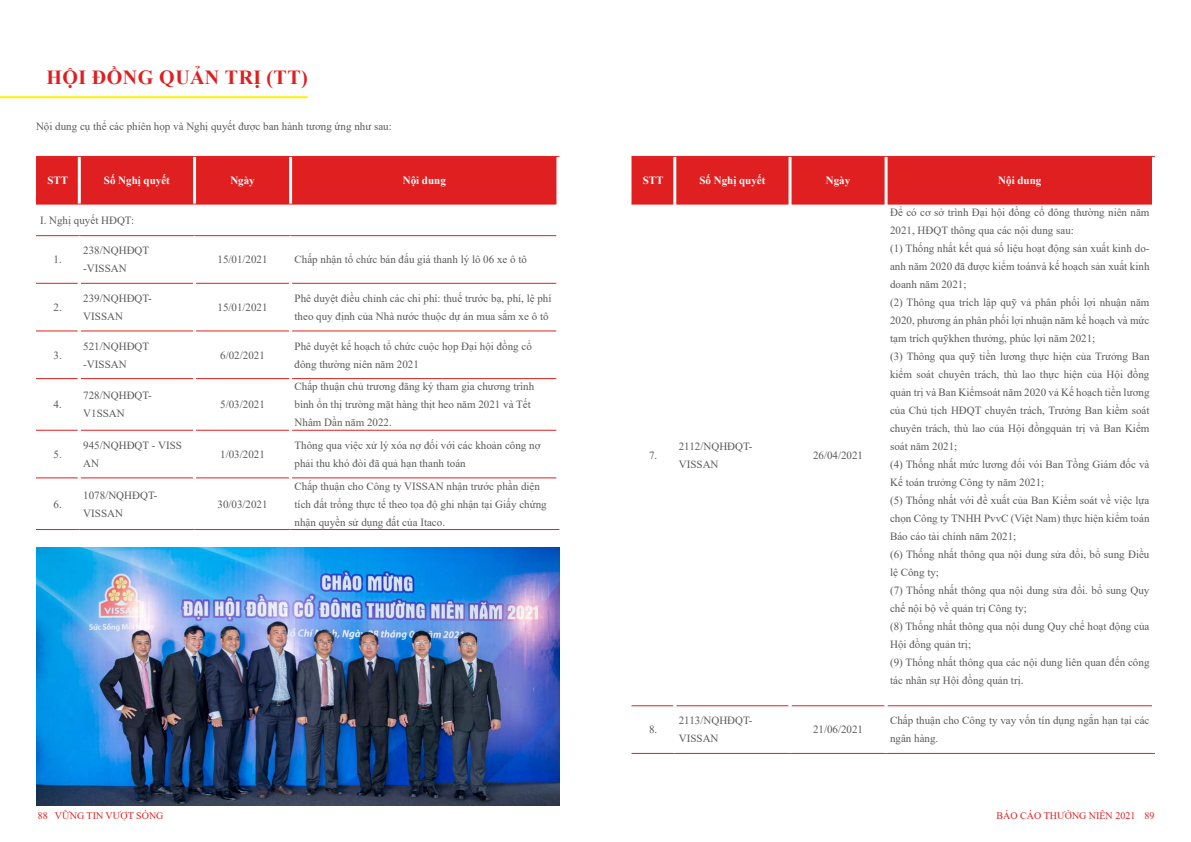
<style>
.page{position:relative;width:1191px;height:842px;background:#fff}
.page>*{position:absolute;margin:0;border:0;box-sizing:border-box;transform-origin:0 0}
.t1{font:700 20px "Times New Roman";letter-spacing:.02em;color:#df1f20}
.t2{font:11px/18px "Times New Roman";color:#58595b}
.t3{font:700 11px "Times New Roman";color:#fff}
.t4{font:10px "Times New Roman";color:#df1f20}
</style>
<div class="page">
<hr style="left:0;top:96px;width:308px;height:2px;background:#fff200">
<div style="left:36px;top:157px;width:520px;height:47px;background:#df1f20"></div>
<hr style="left:36px;top:156px;width:43px;height:1px;background:#df1f20">
<hr style="left:79px;top:156px;width:115px;height:1px;background:#df1f20">
<hr style="left:194px;top:156px;width:96px;height:1px;background:#df1f20">
<hr style="left:290px;top:156px;width:269px;height:1px;background:#df1f20">
<hr style="left:36px;top:204px;width:43px;height:1px;background:#df1f20">
<hr style="left:79px;top:204px;width:115px;height:1px;background:#df1f20">
<hr style="left:194px;top:204px;width:96px;height:1px;background:#df1f20">
<hr style="left:290px;top:204px;width:266px;height:1px;background:#df1f20">
<hr style="left:36px;top:235px;width:43px;height:1px;background:#df1f20">
<hr style="left:79px;top:235px;width:115px;height:1px;background:#df1f20">
<hr style="left:194px;top:235px;width:96px;height:1px;background:#df1f20">
<hr style="left:290px;top:235px;width:266px;height:1px;background:#df1f20">
<hr style="left:36px;top:283px;width:42px;height:1px;background:#df1f20">
<hr style="left:81px;top:283px;width:112px;height:1px;background:#df1f20">
<hr style="left:196px;top:283px;width:93px;height:1px;background:#df1f20">
<hr style="left:292px;top:283px;width:264px;height:1px;background:#df1f20">
<hr style="left:36px;top:330px;width:42px;height:1px;background:#df1f20">
<hr style="left:81px;top:330px;width:112px;height:1px;background:#df1f20">
<hr style="left:196px;top:330px;width:93px;height:1px;background:#df1f20">
<hr style="left:292px;top:330px;width:264px;height:1px;background:#df1f20">
<hr style="left:36px;top:378px;width:42px;height:1px;background:#df1f20">
<hr style="left:81px;top:378px;width:112px;height:1px;background:#df1f20">
<hr style="left:196px;top:378px;width:93px;height:1px;background:#df1f20">
<hr style="left:292px;top:378px;width:264px;height:1px;background:#df1f20">
<hr style="left:36px;top:430px;width:42px;height:1px;background:#df1f20">
<hr style="left:81px;top:430px;width:112px;height:1px;background:#df1f20">
<hr style="left:196px;top:430px;width:93px;height:1px;background:#df1f20">
<hr style="left:292px;top:430px;width:264px;height:1px;background:#df1f20">
<hr style="left:36px;top:477px;width:42px;height:1px;background:#df1f20">
<hr style="left:81px;top:477px;width:112px;height:1px;background:#df1f20">
<hr style="left:196px;top:477px;width:93px;height:1px;background:#df1f20">
<hr style="left:292px;top:477px;width:264px;height:1px;background:#df1f20">
<hr style="left:36px;top:529px;width:43px;height:1px;background:#df1f20">
<hr style="left:79px;top:529px;width:115px;height:1px;background:#df1f20">
<hr style="left:194px;top:529px;width:96px;height:1px;background:#df1f20">
<hr style="left:290px;top:529px;width:269px;height:1px;background:#df1f20">
<hr style="left:78px;top:157px;width:3px;height:47px;background:#fff">
<hr style="left:193px;top:157px;width:3px;height:47px;background:#fff">
<hr style="left:289px;top:157px;width:3px;height:47px;background:#fff">
<div style="left:631px;top:157px;width:521px;height:47px;background:#df1f20"></div>
<hr style="left:631px;top:156px;width:44px;height:1px;background:#df1f20">
<hr style="left:675px;top:156px;width:115px;height:1px;background:#df1f20">
<hr style="left:790px;top:156px;width:96px;height:1px;background:#df1f20">
<hr style="left:886px;top:156px;width:269px;height:1px;background:#df1f20">
<hr style="left:631px;top:204px;width:42px;height:1px;background:#df1f20">
<hr style="left:676px;top:204px;width:112px;height:1px;background:#df1f20">
<hr style="left:791px;top:204px;width:93px;height:1px;background:#df1f20">
<hr style="left:887px;top:204px;width:265px;height:1px;background:#df1f20">
<hr style="left:631px;top:705px;width:42px;height:1px;background:#df1f20">
<hr style="left:676px;top:705px;width:112px;height:1px;background:#df1f20">
<hr style="left:791px;top:705px;width:93px;height:1px;background:#df1f20">
<hr style="left:887px;top:705px;width:265px;height:1px;background:#df1f20">
<hr style="left:631px;top:753px;width:44px;height:1px;background:#df1f20">
<hr style="left:675px;top:753px;width:115px;height:1px;background:#df1f20">
<hr style="left:790px;top:753px;width:96px;height:1px;background:#df1f20">
<hr style="left:886px;top:753px;width:269px;height:1px;background:#df1f20">
<hr style="left:673px;top:157px;width:3px;height:47px;background:#fff">
<hr style="left:788px;top:157px;width:3px;height:47px;background:#fff">
<hr style="left:884px;top:157px;width:3px;height:47px;background:#fff">
<img style="left:36px;top:548px;width:523px;height:258px">
<h1 class="t1" style="left:47px;top:63px;width:263px">HỘI ĐỒNG QUẢN TRỊ (TT)</h1>
<p class="t2" style="left:36px;top:117px;width:357px">Nội dung cụ thể các phiên họp và Nghị quyết được ban hành tương ứng như sau:</p>
<p class="t3" style="left:47px;top:172px;width:22px">STT</p>
<p class="t3" style="left:104px;top:172px;width:68px">Số Nghị quyết</p>
<p class="t3" style="left:230px;top:172px;width:26px">Ngày</p>
<p class="t3" style="left:403px;top:172px;width:45px">Nội dung</p>
<p class="t2" style="left:40px;top:211px;width:96px">I. Nghị quyết HĐQT:</p>
<p class="t2" style="left:54px;top:250px;width:10px">1.</p>
<p class="t2" style="left:83px;top:241px;width:67px">238/NQHĐQT -VISSAN</p>
<p class="t2" style="left:217px;top:250px;width:52px">15/01/2021</p>
<p class="t2" style="left:294px;top:250px;width:234px">Chấp nhận tổ chức bán đấu giá thanh lý lô 06 xe ô tô</p>
<p class="t2" style="left:54px;top:298px;width:10px">2.</p>
<p class="t2" style="left:83px;top:289px;width:70px">239/NQHĐQT-<br>VISSAN</p>
<p class="t2" style="left:217px;top:298px;width:52px">15/01/2021</p>
<p class="t2" style="left:294px;top:289px;width:258px">Phê duyệt điều chỉnh các chi phí: thuế trước bạ, phí, lệ phí theo quy định của Nhà nước thuộc dự án mua sắm xe ô tô</p>
<p class="t2" style="left:54px;top:346px;width:10px">3.</p>
<p class="t2" style="left:83px;top:337px;width:67px">521/NQHĐQT -VISSAN</p>
<p class="t2" style="left:220px;top:346px;width:46px">6/02/2021</p>
<p class="t2" style="left:294px;top:337px;width:239px">Phê duyệt kế hoạch tổ chức cuộc họp Đại hội đồng cổ đông thường niên năm 2021</p>
<p class="t2" style="left:54px;top:395px;width:10px">4.</p>
<p class="t2" style="left:83px;top:386px;width:70px">728/NQHĐQT-<br>V1SSAN</p>
<p class="t2" style="left:220px;top:395px;width:46px">5/03/2021</p>
<p class="t2" style="left:294px;top:377px;width:241px">Chấp thuận chủ trương đăng ký tham gia chương trình bình ổn thị trường mặt hàng thịt heo năm 2021 và Tết<br>Nhâm Dần năm 2022.</p>
<p class="t2" style="left:54px;top:445px;width:10px">5.</p>
<p class="t2" style="left:83px;top:436px;width:100px">945/NQHĐQT - VISS<br>AN</p>
<p class="t2" style="left:220px;top:445px;width:46px">1/03/2021</p>
<p class="t2" style="left:294px;top:436px;width:247px">Thông qua việc xử lý xóa nợ đối với các khoản công nợ phải thu khó đòi đã quả hạn thanh toán</p>
<p class="t2" style="left:54px;top:494px;width:10px">6.</p>
<p class="t2" style="left:83px;top:485px;width:76px">1078/NQHĐQT-<br>VISSAN</p>
<p class="t2" style="left:217px;top:494px;width:52px">30/03/2021</p>
<p class="t2" style="left:294px;top:476px;width:254px">Chấp thuận cho Công ty VISSAN nhận trước phần diện tích đất trống thực tế theo tọa độ ghi nhận tại Giấy chứng nhận quyền sử dụng đất của Itaco.</p>
<p class="t3" style="left:643px;top:172px;width:22px">STT</p>
<p class="t3" style="left:699px;top:172px;width:68px">Số Nghị quyết</p>
<p class="t3" style="left:826px;top:172px;width:26px">Ngày</p>
<p class="t3" style="left:998px;top:172px;width:45px">Nội dung</p>
<p class="t2" style="left:649px;top:446px;width:10px">7.</p>
<p class="t2" style="left:679px;top:437px;width:75px">2112/NQHĐQT-<br>VISSAN</p>
<p class="t2" style="left:813px;top:446px;width:52px">26/04/2021</p>
<p class="t2" style="left:890px;top:203px;width:261px">Để có cơ sở trình Đại hội đồng cổ đông thường niên năm 2021, HĐQT thông qua các nội dung sau:<br>(1) Thống nhất kết quả số liệu hoạt động sản xuất kinh do&shy;anh năm 2020 đã được kiểm toánvà kế hoạch sản xuất kinh doanh năm 2021;<br>(2) Thông qua trích lập quỹ vả phân phối lợi nhuận năm 2020, phương án phân phối lợi nhuận năm kế hoạch và mức tạm trích quỹkhen thưởng, phúc lợi năm 2021;<br>(3) Thông qua quỹ tiền lương thực hiện của Trưởng Ban kiểm soát chuyên trách, thù lao thực hiện của Hội đồng quản trị và Ban Kiểmsoát năm 2020 vả Kế hoạch tiền lương của Chủ tịch HĐQT chuyên trách, Trưởng Ban kiềm soát chuyên trách, thù lao của Hội đồngquản trị và Ban Kiểm soát năm 2021;<br>(4) Thống nhất mức lương đối vói Ban Tồng Giám đốc và Kế toán trưởng Công ty năm 2021;<br>(5) Thống nhất với đề xuất của Ban Kiểm soát về việc lựa chọn Công ty TNHH PvvC (Việt Nam) thực hiện kiểm toán Báo cáo tài chính năm 2021;<br>(6) Thống nhất thông qua nội dung sửa đổi, bổ sung Điều lệ Công ty;<br>(7) Thống nhất thông qua nội dung sửa đổi. bổ sung Quy chế nội bộ về quản trị Công ty;<br>(8) Thống nhất thông qua nội dung Quy chế hoạt động của Hội đồng quản trị;<br>(9) Thống nhất thông qua các nội dung liên quan đến công tác nhân sự Hội đồng quản trị.</p>
<p class="t2" style="left:649px;top:720px;width:10px">8.</p>
<p class="t2" style="left:679px;top:711px;width:75px">2113/NQHĐQT-<br>VISSAN</p>
<p class="t2" style="left:813px;top:720px;width:52px">21/06/2021</p>
<p class="t2" style="left:890px;top:711px;width:261px">Chấp thuận cho Công ty vay vốn tín dụng ngắn hạn tại các ngân hàng.</p>
<p class="t4" style="left:38px;top:809px;width:127px">88 VỮNG TIN VƯỢT SÓNG</p>
<p class="t4" style="left:996px;top:808px;width:159px">BÁO CÁO THƯỜNG NIÊN 2021 89</p>
</div>
